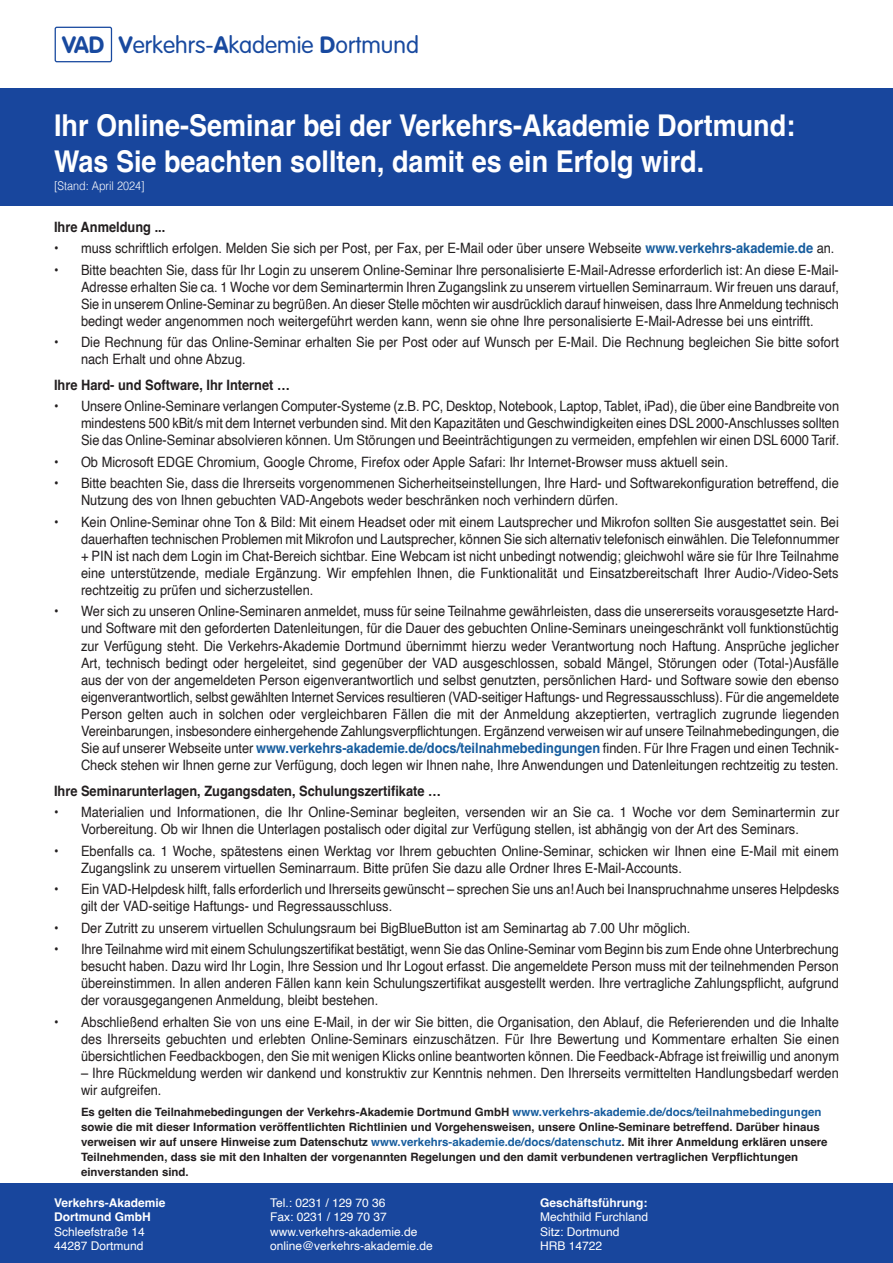
<style>
.page{position:relative;width:893px;height:1263px;background:#fff}
.page>*{position:absolute;margin:0;border:0;box-sizing:border-box;transform-origin:0 0}
.t1{font:700 30px/36px "Helvetica";color:#fff;scale:.9 1}
.t2{font:300 23.4px "VAG Rounded";color:#18499f}
.t3{font:14.25px/17.1px "Helvetica";color:#231f20;text-align:justify;scale:.9 1}
.t4{font:700 14.25px "Helvetica";color:#231f20;scale:.9 1}
.t5{font:12px "Helvetica";color:#fff}
.t6{font:700 12px "Helvetica";color:#fff}
.t7{font:300 12px "Helvetica";color:#fff;scale:.9 1}
.t8{font:700 11.55px/15px "Helvetica";color:#231f20}
.s1{font-weight:700}
.s2{font-weight:700;color:#175d9e}
.s3{color:#175d9e}
</style>
<div class="page">
<div style="left:0;top:1183px;width:893px;height:80px;background:#18469d"></div>
<div style="left:55px;top:27px;width:57px;height:35px;border:1px solid #18499f;border-radius:2px"></div>
<div style="left:0;top:88px;width:893px;height:118px;background:#18469d"></div>
<h2 class="t2" style="left:62px;top:32px;width:358px"><span class="s1">VAD V</span>erkehrs-<span class="s1">A</span>kademie <span class="s1">D</span>ortmund</h2>
<h1 class="t1" style="left:54px;top:110px;width:825px">Ihr Online-Seminar bei der Verkehrs-Akademie Dortmund:<br>Was Sie beachten sollten, damit es ein Erfolg wird.</h1>
<p class="t7" style="left:54px;top:176px;width:102px">[Stand: April 2024]</p>
<p class="t4" style="left:54px;top:218px;width:125px">Ihre Anmeldung ...</p>
<p class="t3" style="left:54px;top:240px;width:869px">• muss schriftlich erfolgen. Melden Sie sich per Post, per Fax, per E-Mail oder über unsere Webseite <span class="s2">www.verkehrs-akademie.de</span> an.</p>
<p class="t3" style="left:81px;top:261px;width:844px;text-indent:-27px">• Bitte beachten Sie, dass für Ihr Login zu unserem Online-Seminar Ihre personalisierte E-Mail-Adresse erforderlich ist: An diese E-Mail-Adresse erhalten Sie ca. 1 Woche vor dem Seminartermin Ihren Zugangslink zu unserem virtuellen Seminarraum. Wir freuen uns darauf, Sie in unserem Online-Seminar zu begrüßen. An dieser Stelle möchten wir ausdrücklich darauf hinweisen, dass Ihre Anmeldung technisch bedingt weder angenommen noch weitergeführt werden kann, wenn sie ohne Ihre personalisierte E-Mail-Adresse bei uns eintrifft.</p>
<p class="t3" style="left:81px;top:334px;width:844px;text-indent:-27px">• Die Rechnung für das Online-Seminar erhalten Sie per Post oder auf Wunsch per E-Mail. Die Rechnung begleichen Sie bitte sofort nach Erhalt und ohne Abzug.</p>
<p class="t4" style="left:54px;top:376px;width:264px">Ihre Hard- und Software, Ihr Internet …</p>
<p class="t3" style="left:81px;top:398px;width:844px;text-indent:-27px">• Unsere Online-Seminare verlangen Computer-Systeme (z.B. PC, Desktop, Notebook, Laptop, Tablet, iPad), die über eine Bandbreite von mindestens 500 kBit/s mit dem Internet verbunden sind. Mit den Kapazitäten und Geschwindigkeiten eines DSL 2000-Anschlusses sollten Sie das Online-Seminar absolvieren können. Um Störungen und Beeinträchtigungen zu vermeiden, empfehlen wir einen DSL 6000 Tarif.</p>
<p class="t3" style="left:54px;top:454px;width:751px">• Ob Microsoft EDGE Chromium, Google Chrome, Firefox oder Apple Safari: Ihr Internet-Browser muss aktuell sein.</p>
<p class="t3" style="left:81px;top:475px;width:844px;text-indent:-27px">• Bitte beachten Sie, dass die Ihrerseits vorgenommenen Sicherheitseinstellungen, Ihre Hard- und Softwarekonfiguration betreffend, die<br>Nutzung des von Ihnen gebuchten VAD-Angebots weder beschränken noch verhindern dürfen.</p>
<p class="t3" style="left:81px;top:513px;width:844px;text-indent:-27px">• Kein Online-Seminar ohne Ton &amp; Bild: Mit einem Headset oder mit einem Lautsprecher und Mikrofon sollten Sie ausgestattet sein. Bei dauerhaften technischen Problemen mit Mikrofon und Lautsprecher, können Sie sich alternativ telefonisch einwählen. Die Telefonnummer + PIN ist nach dem Login im Chat-Bereich sichtbar. Eine Webcam ist nicht unbedingt notwendig; gleichwohl wäre sie für Ihre Teilnahme eine unterstützende, mediale Ergänzung. Wir empfehlen Ihnen, die Funktionalität und Einsatzbereitschaft Ihrer Audio-/Video-Sets rechtzeitig zu prüfen und sicherzustellen.</p>
<p class="t3" style="left:81px;top:603px;width:844px;text-indent:-27px">• Wer sich zu unseren Online-Seminaren anmeldet, muss für seine Teilnahme gewährleisten, dass die unsererseits vorausgesetzte Hard&shy;und Software mit den geforderten Datenleitungen, für die Dauer des gebuchten Online-Seminars uneingeschränkt voll funktionstüchtig zur Verfügung steht. Die Verkehrs-Akademie Dortmund übernimmt hierzu weder Verantwortung noch Haftung. Ansprüche jeglicher Art, technisch bedingt oder hergeleitet, sind gegenüber der VAD ausgeschlossen, sobald Mängel, Störungen oder (Total-)Ausfälle aus der von der angemeldeten Person eigenverantwortlich und selbst genutzten, persönlichen Hard- und Software sowie den ebenso eigenverantwortlich, selbst gewählten Internet Services resultieren (VAD-seitiger Haftungs- und Regressausschluss). Für die angemeldete Person gelten auch in solchen oder vergleichbaren Fällen die mit der Anmeldung akzeptierten, vertraglich zugrunde liegenden Vereinbarungen, insbesondere einhergehende Zahlungsverpflichtungen. Ergänzend verweisen wir auf unsere Teilnahmebedingungen, die Sie auf unserer Webseite unter <span class="s2">www.verkehrs-akademie.de/docs/teilnahmebedingungen</span> finden. Für Ihre Fragen und einen Technik-Check stehen wir Ihnen gerne zur Verfügung, doch legen wir Ihnen nahe, Ihre Anwendungen und Datenleitungen rechtzeitig zu testen.</p>
<p class="t4" style="left:54px;top:782px;width:431px">Ihre Seminarunterlagen, Zugangsdaten, Schulungszertifikate …</p>
<p class="t3" style="left:81px;top:804px;width:844px;text-indent:-27px">• Materialien und Informationen, die Ihr Online-Seminar begleiten, versenden wir an Sie ca. 1 Woche vor dem Seminartermin zur<br>Vorbereitung. Ob wir Ihnen die Unterlagen postalisch oder digital zur Verfügung stellen, ist abhängig von der Art des Seminars.</p>
<p class="t3" style="left:81px;top:843px;width:844px;text-indent:-27px">• Ebenfalls ca. 1 Woche, spätestens einen Werktag vor Ihrem gebuchten Online-Seminar, schicken wir Ihnen eine E-Mail mit einem<br>Zugangslink zu unserem virtuellen Seminarraum. Bitte prüfen Sie dazu alle Ordner Ihres E-Mail-Accounts.</p>
<p class="t3" style="left:81px;top:881px;width:844px;text-indent:-27px">• Ein VAD-Helpdesk hilft, falls erforderlich und Ihrerseits gewünscht – sprechen Sie uns an! Auch bei Inanspruchnahme unseres Helpdesks gilt der VAD-seitige Haftungs- und Regressausschluss.</p>
<p class="t3" style="left:54px;top:919px;width:709px">• Der Zutritt zu unserem virtuellen Schulungsraum bei BigBlueButton ist am Seminartag ab 7.00 Uhr möglich.</p>
<p class="t3" style="left:81px;top:941px;width:844px;text-indent:-27px">• Ihre Teilnahme wird mit einem Schulungszertifikat bestätigt, wenn Sie das Online-Seminar vom Beginn bis zum Ende ohne Unterbrechung besucht haben. Dazu wird Ihr Login, Ihre Session und Ihr Logout erfasst. Die angemeldete Person muss mit der teilnehmenden Person übereinstimmen. In allen anderen Fällen kann kein Schulungszertifikat ausgestellt werden. Ihre vertragliche Zahlungspflicht, aufgrund der vorausgegangenen Anmeldung, bleibt bestehen.</p>
<p class="t3" style="left:81px;top:1013px;width:844px;text-indent:-27px">• Abschließend erhalten Sie von uns eine E-Mail, in der wir Sie bitten, die Organisation, den Ablauf, die Referierenden und die Inhalte des Ihrerseits gebuchten und erlebten Online-Seminars einzuschätzen. Für Ihre Bewertung und Kommentare erhalten Sie einen übersichtlichen Feedbackbogen, den Sie mit wenigen Klicks online beantworten können. Die Feedback-Abfrage ist freiwillig und anonym</p>
<p class="t3" style="left:81px;top:1065px;width:844px">– Ihre Rückmeldung werden wir dankend und konstruktiv zur Kenntnis nehmen. Den Ihrerseits vermittelten Handlungsbedarf werden wir aufgreifen.</p>
<p class="t8" style="left:81px;top:1106px;width:748px">Es gelten die Teilnahmebedingungen der Verkehrs-Akademie Dortmund GmbH <span class="s3">www.verkehrs-akademie.de/docs/teilnahmebedingungen </span>sowie die mit dieser Information veröffentlichten Richtlinien und Vorgehensweisen, unsere Online-Seminare betreffend. Darüber hinaus verweisen wir auf unsere Hinweise zum Datenschutz <span class="s3">www.verkehrs-akademie.de/docs/datenschutz</span>. Mit ihrer Anmeldung erklären unsere Teilnehmenden, dass sie mit den Inhalten der vorgenannten Regelungen und den damit verbundenen vertraglichen Verpflichtungen einverstanden sind.</p>
<p class="t6" style="left:54px;top:1195px;width:113px">Verkehrs-Akademie</p>
<p class="t5" style="left:270px;top:1193px;width:117px">Tel.: 0231 / 129 70 36</p>
<p class="t6" style="left:540px;top:1195px;width:109px">Geschäftsführung:</p>
<p class="t6" style="left:54px;top:1210px;width:98px">Dortmund GmbH</p>
<p class="t5" style="left:270px;top:1208px;width:118px">Fax: 0231 / 129 70 37</p>
<p class="t5" style="left:540px;top:1208px;width:110px">Mechthild Furchland</p>
<p class="t5" style="left:54px;top:1222px;width:92px">Schleefstraße 14</p>
<p class="t5" style="left:270px;top:1222px;width:149px">www.verkehrs-akademie.de</p>
<p class="t5" style="left:540px;top:1222px;width:81px">Sitz: Dortmund</p>
<p class="t5" style="left:54px;top:1236px;width:91px">44287 Dortmund</p>
<p class="t5" style="left:270px;top:1236px;width:164px">online@verkehrs-akademie.de</p>
<p class="t5" style="left:540px;top:1236px;width:64px">HRB 14722</p>
</div>
